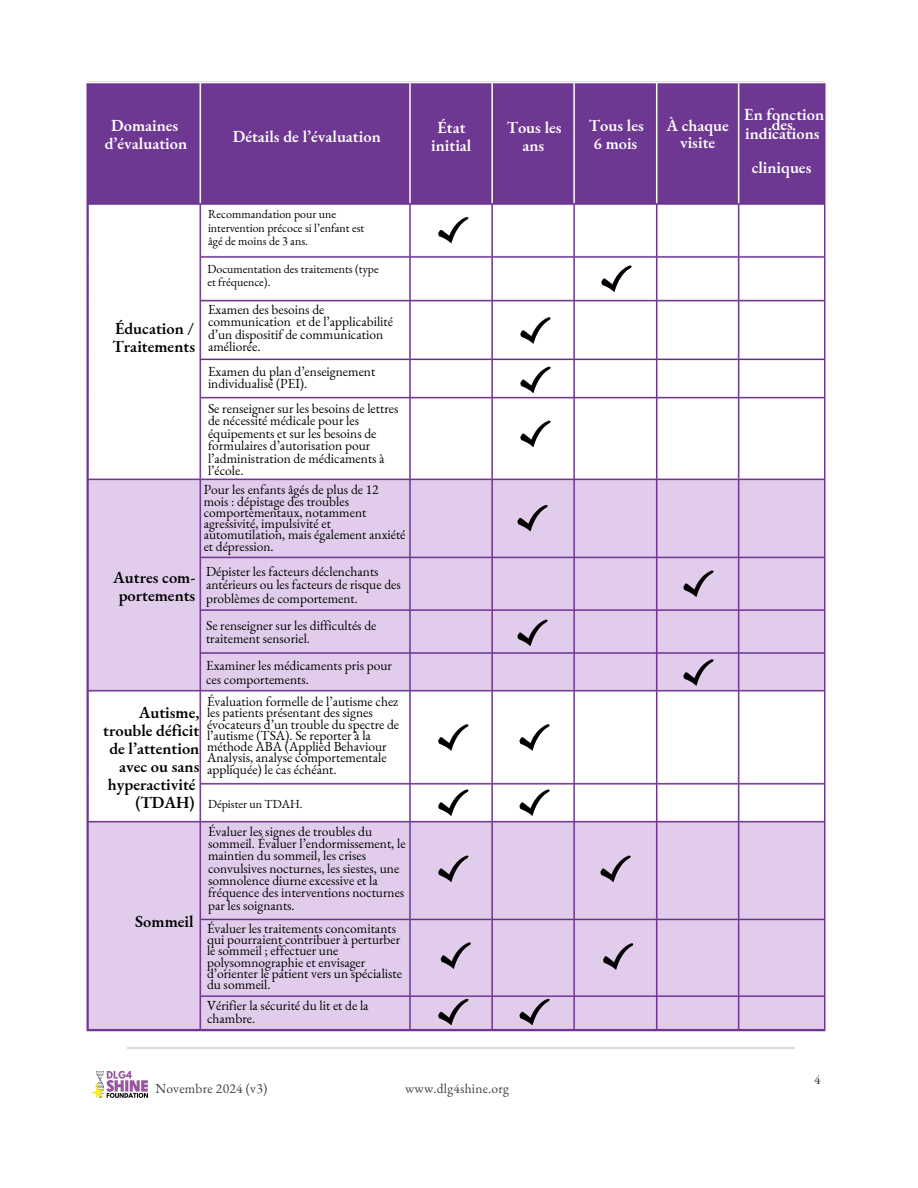
<style>
.page{position:relative;width:918px;height:1188px;background:#fff}
.page>*{position:absolute;margin:0;border:0;box-sizing:border-box;transform-origin:0 0}
.t1{font:600 16.5px "EB Garamond";color:#fff}
.t2{font:600 16.5px/18px "EB Garamond";color:#000;text-align:center}
.t3{font:13.5px/11.2px "EB Garamond";color:#000}
.t4{font:13.5px "EB Garamond";letter-spacing:.015em;color:#3f3e3f}
.t5{font:13.5px "EB Garamond";color:#3f3d3f}
.t6{font:12px/13.5px "EB Garamond";color:#000}
</style>
<div class="page">
<img style="left:86px;top:81px;width:740px;height:951px">
<svg style="left:438px;top:217px;width:30px;height:26px"></svg>
<svg style="left:438px;top:724px;width:30px;height:26px"></svg>
<svg style="left:438px;top:790px;width:30px;height:26px"></svg>
<svg style="left:438px;top:856px;width:30px;height:26px"></svg>
<svg style="left:438px;top:999px;width:30px;height:26px"></svg>
<svg style="left:441px;top:943px;width:30px;height:26px"></svg>
<svg style="left:518px;top:505px;width:30px;height:26px"></svg>
<svg style="left:518px;top:620px;width:30px;height:26px"></svg>
<svg style="left:520px;top:724px;width:29px;height:26px"></svg>
<svg style="left:520px;top:790px;width:29px;height:26px"></svg>
<svg style="left:520px;top:999px;width:29px;height:26px"></svg>
<svg style="left:521px;top:318px;width:29px;height:26px"></svg>
<svg style="left:521px;top:367px;width:30px;height:26px"></svg>
<svg style="left:521px;top:421px;width:29px;height:26px"></svg>
<svg style="left:601px;top:856px;width:30px;height:26px"></svg>
<svg style="left:602px;top:266px;width:30px;height:26px"></svg>
<svg style="left:603px;top:943px;width:30px;height:27px"></svg>
<hr style="left:127px;top:1047px;width:667px;height:2px;background:#d9d9d9">
<svg style="left:684px;top:571px;width:29px;height:26px"></svg>
<svg style="left:684px;top:659px;width:29px;height:27px"></svg>
<img style="left:92px;top:1071px;width:56px;height:27px">
<h2 class="t1" style="left:111px;top:114px;width:69px">Domaines</h2>
<h2 class="t1" style="left:105px;top:132px;width:84px">d’évaluation</h2>
<h2 class="t1" style="left:233px;top:125px;width:150px">Détails de l’évaluation</h2>
<h2 class="t2" style="left:115px;top:319px;width:81px">Éducation /</h2>
<h2 class="t2" style="left:113px;top:337px;width:84px">Traitements</h2>
<h3 class="t6" style="left:208px;top:207px;width:158px">Recommandation pour une intervention précoce si l’enfant est âgé de moins de 3 ans.</h3>
<h2 class="t6" style="left:207px;top:262px;width:173px">Documentation des traitements (type et fréquence).</h2>
<h2 class="t3" style="left:208px;top:303px;width:187px;line-height:12.3px">Examen des besoins de communication et de l’applicabilité d’un dispositif de communication améliorée.</h2>
<h2 class="t3" style="left:208px;top:365px;width:169px;line-height:12.3px">Examen du plan d’enseignement individualisé (PEI).</h2>
<h1 class="t3" style="left:208px;top:402px;width:192px;line-height:12.3px">Se renseigner sur les besoins de lettres de nécessité médicale pour les équipements et sur les besoins de formulaires d’autorisation pour l’administration de médicaments à l’école.</h1>
<h3 class="t3" style="left:204px;top:484px;width:203px">Pour les enfants âgés de plus de 12 mois : dépistage des troubles comportementaux, notamment agressivité, impulsivité et automutilation, mais également anxiété et dépression.</h3>
<h3 class="t3" style="left:206px;top:564px;width:196px;line-height:13.5px">Dépister les facteurs déclenchants antérieurs ou les facteurs de risque des</h3>
<h3 class="t3" style="left:206px;top:584px;width:172px;line-height:27px">problèmes de comportement.<br>Se renseigner sur les difficultés de</h3>
<h3 class="t3" style="left:206px;top:633px;width:106px">traitement sensoriel.</h3>
<p class="t3" style="left:206px;top:659px;width:187px;line-height:13.5px">Examiner les médicaments pris pour ces comportements.</p>
<h3 class="t3" style="left:207px;top:696px;width:194px">Évaluation formelle de l’autisme chez les patients présentant des signes évocateurs d’un trouble du spectre de l’autisme (TSA). Se reporter à la méthode ABA (Applied Behaviour Analysis, analyse comportementale appliquée) le cas échéant.</h3>
<h2 class="t2" style="left:113px;top:568px;width:84px">Autres com&shy;portements</h2>
<h2 class="t2" style="left:103px;top:704px;width:98px;text-align:right">Autisme, trouble déficit de l’attention avec ou sans hyperactivité</h2>
<h2 class="t2" style="left:135px;top:794px;width:61px">(TDAH)</h2>
<h3 class="t6" style="left:208px;top:797px;width:96px">Dépister un TDAH.</h3>
<h2 class="t2" style="left:135px;top:913px;width:60px">Sommeil</h2>
<h3 class="t3" style="left:208px;top:825px;width:199px;line-height:12.3px">Évaluer les signes de troubles du sommeil. Évaluer l’endormissement, le maintien du sommeil, les crises convulsives nocturnes, les siestes, une somnolence diurne excessive et la fréquence des interventions nocturnes par les soignants.</h3>
<h3 class="t3" style="left:207px;top:922px;width:197px">Évaluer les traitements concomitants qui pourraient contribuer à perturber le sommeil ; effectuer une polysomnographie et envisager d’orienter le patient vers un spécialiste du sommeil.</h3>
<p class="t3" style="left:207px;top:998px;width:163px;line-height:13.5px">Vérifier la sécurité du lit et de la chambre.</p>
<h2 class="t1" style="left:437px;top:117px;width:30px">État</h2>
<h2 class="t1" style="left:431px;top:135px;width:42px">initial</h2>
<h2 class="t1" style="left:507px;top:117px;width:56px">Tous les</h2>
<h2 class="t1" style="left:522px;top:135px;width:23px">ans</h2>
<h3 class="t4" style="left:155px;top:1079px;width:113px">Novembre 2024 (v3)</h3>
<p class="t4" style="left:405px;top:1079px;width:105px">www.dlg4shine.org</p>
<p class="t1" style="left:589px;top:114px;width:56px">Tous les</p>
<p class="t1" style="left:594px;top:132px;width:45px">6 mois</p>
<h2 class="t1" style="left:666px;top:115px;width:64px">À chaque</h2>
<h3 class="t1" style="left:680px;top:132px;width:37px">visite</h3>
<h2 class="t1" style="left:744px;top:103px;width:81px">En fonction</h2>
<h2 class="t1" style="left:772px;top:113px;width:23px">des</h2>
<h2 class="t1" style="left:745px;top:122px;width:76px">indications</h2>
<h3 class="t1" style="left:752px;top:156px;width:61px">cliniques</h3>
<h3 class="t5" style="left:814px;top:1070px;width:8px">4</h3>
</div>
